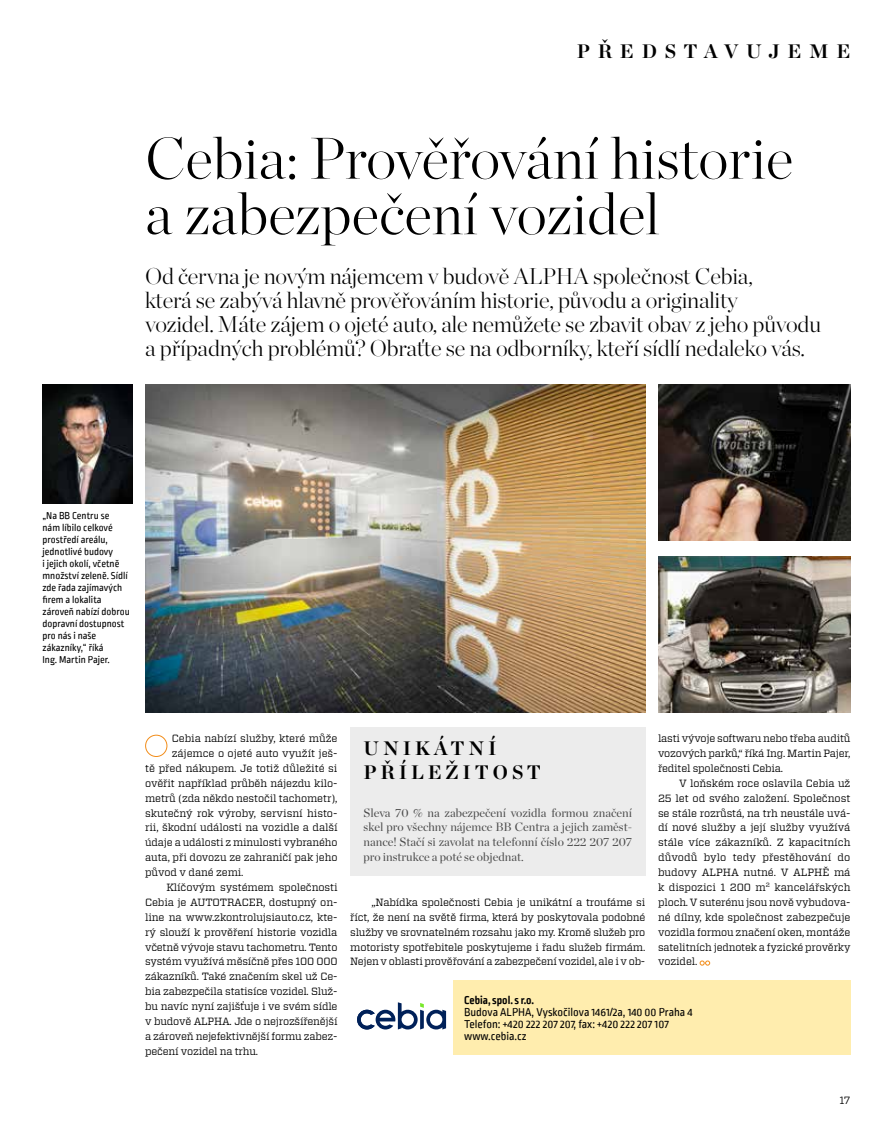
<style>
.page{position:relative;width:893px;height:1127px;background:#fff}
.page>*{position:absolute;margin:0;border:0;box-sizing:border-box;transform-origin:0 0}
.t1{font:200 58.5px/55.5px "Chronicle Display";color:#000}
.t2{font:200 22.65px/24px "Chronicle Display";letter-spacing:-.01em;color:#000}
.t3{font:700 19.5px/23.1px "Chronicle Display";letter-spacing:.2em;color:#000}
.t4{font:700 19.5px "Chronicle Display";letter-spacing:.4em;color:#000}
.t5{font:12px/14.9px "Chronicle Display";color:#4a4a4a;text-align:justify}
.t6{font:12px/12px "Ropa Soft PTT";color:#000}
.t7{font:700 12px "Ropa Soft PTT";color:#000}
.t8{font:10.5px/14.9px "Vitesse";letter-spacing:-.015em;color:#000;text-align:justify}
.t9{font:10.5px/12px "Ropa Soft PTT";color:#000}
</style>
<div class="page">
<div style="left:350px;top:727px;width:295px;height:149px;background:#ececec"></div>
<div style="left:145px;top:735px;width:22px;height:22px;border:1px solid #f28d1a;border-radius:50%"></div>
<div style="left:453px;top:980px;width:397px;height:74px;background:#ffedae"></div>
<svg style="left:357px;top:1002px;width:89px;height:27px"></svg>
<svg style="left:700px;top:961px;width:10px;height:4px"></svg>
<img style="left:43px;top:385px;width:89px;height:119px">
<img style="left:145px;top:385px;width:500px;height:327px">
<img style="left:658px;top:556px;width:192px;height:156px">
<img style="left:658px;top:385px;width:192px;height:156px">
<h3 class="t4" style="left:577px;top:36px;width:275px">PŘEDSTAVUJEME</h3>
<h1 class="t1" style="left:145px;top:126px;width:650px">Cebia: Prověřování historie a zabezpečení vozidel</h1>
<p class="t2" style="left:145px;top:262px;width:678px">Od června je novým nájemcem v budově ALPHA společnost Cebia,<br>která se zabývá hlavně prověřováním historie, původu a originality<br>vozidel. Máte zájem o ojeté auto, ale nemůžete se zbavit obav z jeho původu a případných problémů? Obraťte se na odborníky, kteří sídlí nedaleko vás.</p>
<p class="t9" style="left:43px;top:510px;width:89px">„Na BB Centru se<br>nám líbilo celkové prostředí areálu, jednotlivé budovy<br>i jejich okolí, včetně množství zeleně. Sídlí zde řada zajímavých firem a lokalita zároveň nabízí dobrou dopravní dostupnost pro nás i naše zákazníky,“ říká<br>Ing. Martin Pajer.</p>
<p class="t8" style="left:172px;top:731px;width:167px">Cebia nabízí služby, které může</p>
<p class="t8" style="left:172px;top:746px;width:167px">zájemce o ojeté auto využít ješ-</p>
<p class="t8" style="left:145px;top:760px;width:194px">tě před nákupem. Je totiž důležité si</p>
<p class="t8" style="left:145px;top:775px;width:194px">ověřit například průběh nájezdu kilo-</p>
<p class="t8" style="left:145px;top:790px;width:194px">metrů (zda někdo nestočil tachometr),</p>
<p class="t8" style="left:145px;top:805px;width:194px">skutečný rok výroby, servisní histo-</p>
<p class="t8" style="left:145px;top:820px;width:194px">rii, škodní události na vozidle a další</p>
<p class="t8" style="left:145px;top:835px;width:194px">údaje a události z minulosti vybraného</p>
<p class="t8" style="left:145px;top:850px;width:194px">auta, při dovozu ze zahraničí pak jeho</p>
<p class="t8" style="left:145px;top:865px;width:100px">původ v dané zemi.</p>
<p class="t8" style="left:166px;top:880px;width:173px">Klíčovým systémem společnosti</p>
<p class="t8" style="left:145px;top:894px;width:194px">Cebia je AUTOTRACER, dostupný on-</p>
<p class="t8" style="left:145px;top:909px;width:194px">line na www.zkontrolujsiauto.cz, kte-</p>
<p class="t8" style="left:145px;top:924px;width:194px">rý slouží k prověření historie vozidla</p>
<p class="t8" style="left:145px;top:939px;width:194px">včetně vývoje stavu tachometru. Tento</p>
<p class="t8" style="left:145px;top:954px;width:194px">systém využívá měsíčně přes 100 000</p>
<p class="t8" style="left:145px;top:969px;width:194px">zákazníků. Také značením skel už Ce-</p>
<p class="t8" style="left:145px;top:984px;width:194px">bia zabezpečila statisíce vozidel. Služ-</p>
<p class="t8" style="left:145px;top:999px;width:194px">bu navíc nyní zajišťuje i ve svém sídle</p>
<p class="t8" style="left:145px;top:1013px;width:194px">v budově ALPHA. Jde o nejrozšířenější</p>
<p class="t8" style="left:145px;top:1028px;width:194px">a zároveň nejefektivnější formu zabez-</p>
<p class="t8" style="left:145px;top:1043px;width:114px">pečení vozidel na trhu.</p>
<h3 class="t3" style="left:363px;top:736px;width:179px">UNIKÁTNÍ<br>PŘÍLEŽITOST</h3>
<p class="t5" style="left:363px;top:804px;width:270px">Sleva 70 % na zabezpečení vozidla formou značení skel pro všechny nájemce BB Centra a jejich zaměst&shy;nance! Stačí si zavolat na telefonní číslo 222 207 207 pro instrukce a poté se objednat.</p>
<p class="t8" style="left:350px;top:894px;width:297px;text-indent:21px">„Nabídka společnosti Cebia je unikátní a troufáme si říct, že není na světě firma, která by poskytovala podobné služby ve srovnatelném rozsahu jako my. Kromě služeb pro motoristy spotřebitele poskytujeme i řadu služeb firmám.<br>Nejen v oblasti prověřování a zabezpečení vozidel, ale i v ob-</p>
<p class="t8" style="left:658px;top:731px;width:194px">lasti vývoje softwaru nebo třeba auditů vozových parků,“ říká Ing. Martin Pajer, ředitel společnosti Cebia.</p>
<p class="t8" style="left:658px;top:775px;width:194px;text-indent:21px">V loňském roce oslavila Cebia už 25 let od svého založení. Společnost se stále rozrůstá, na trh neustále uvá&shy;dí nové služby a její služby využívá stále více zákazníků. Z kapacitních důvodů bylo tedy přestěhování do budovy ALPHA nutné. V ALPHĚ má k dispozici 1 200 m<sup>2</sup> kancelářských ploch. V suterénu jsou nově vybudova&shy;né dílny, kde společnost zabezpečuje vozidla formou značení oken, montáže satelitních jednotek a fyzické prověrky vozidel.</p>
<p class="t7" style="left:464px;top:993px;width:72px">Cebia, spol. s r.o.</p>
<p class="t6" style="left:464px;top:1007px;width:230px">Budova ALPHA, Vyskočilova 1461/2a, 140 00 Praha 4<br>Telefon: +420 222 207 207, fax: +420 222 207 107 www.cebia.cz</p>
<p class="t8" style="left:839px;top:1092px;width:13px">17</p>
</div>
